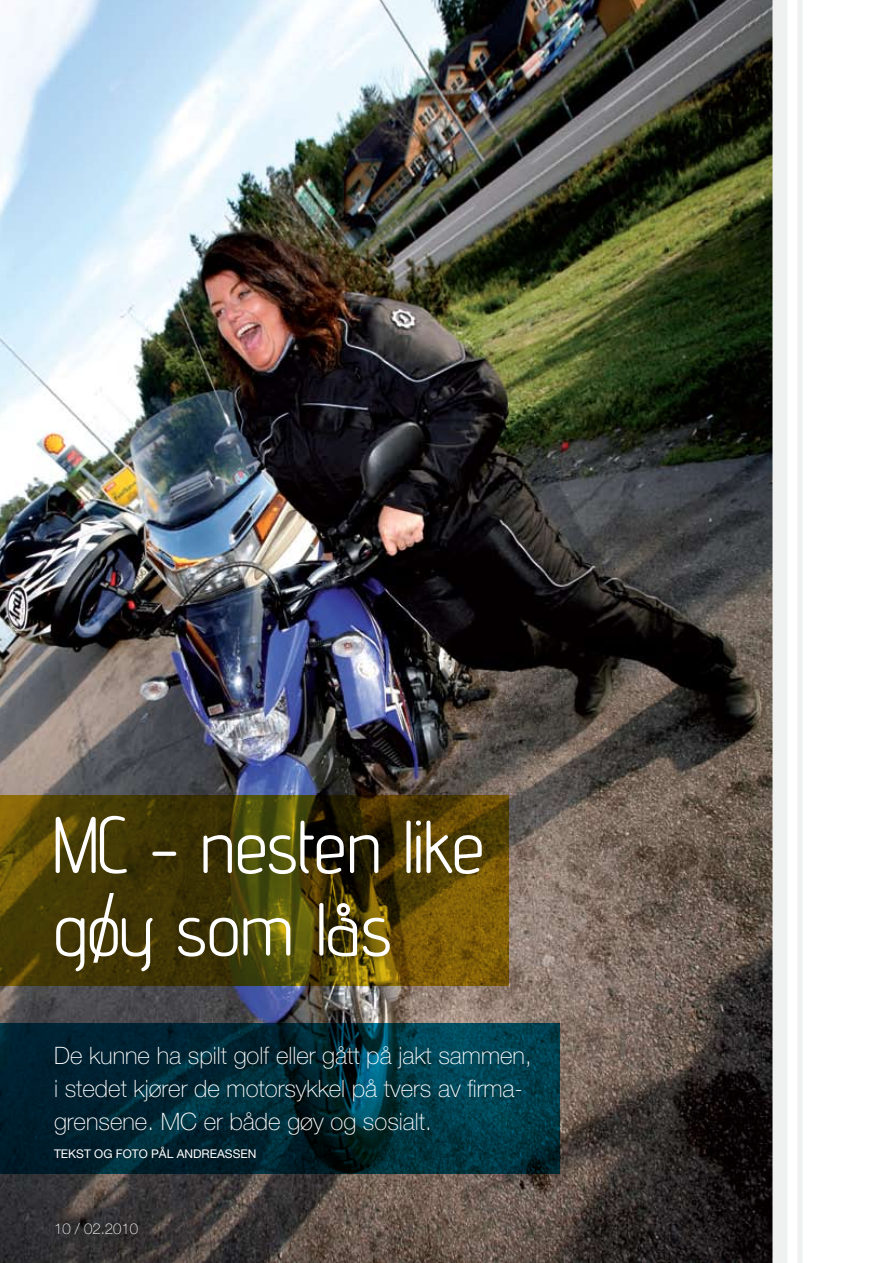
<style>
.page{position:relative;width:893px;height:1263px;background:#fff}
.page>*{position:absolute;margin:0;border:0;box-sizing:border-box;transform-origin:0 0}
.t1{font:75px/82.5px "advent Rounded";color:#fff}
.t2{font:100 24px/33px "Helvetica Neue";color:#fff}
.t3{font:100 15px "Helvetica Neue";color:#fff}
.t4{font:12px "Helvetica Neue";color:#fff}
</style>
<div class="page">
<img style="left:0;top:0;width:772px;height:1263px">
<svg style="left:0;top:795px;width:508px;height:191px;background:#4e4006"></svg>
<svg style="left:0;top:1023px;width:560px;height:151px;background:#002c38"></svg>
<div style="left:797px;top:0;width:5px;height:1263px;background:#eff0f0"></div>
<div style="left:772px;top:0;width:15px;height:1263px;background:#eff0f0"></div>
<h1 class="t1" style="left:54px;top:799px;width:432px">MC - nesten like gøy som lås</h1>
<p class="t2" style="left:54px;top:1038px;width:479px">De kunne ha spilt golf eller gått på jakt sammen, i stedet kjører de motorsykkel på tvers av firma&shy;grensene. MC er både gøy og sosialt.</p>
<p class="t4" style="left:54px;top:1147px;width:204px">TEKST OG FOTO PÅL ANDREASSEN</p>
<p class="t3" style="left:54px;top:1220px;width:86px">10 / 02.2010</p>
</div>
